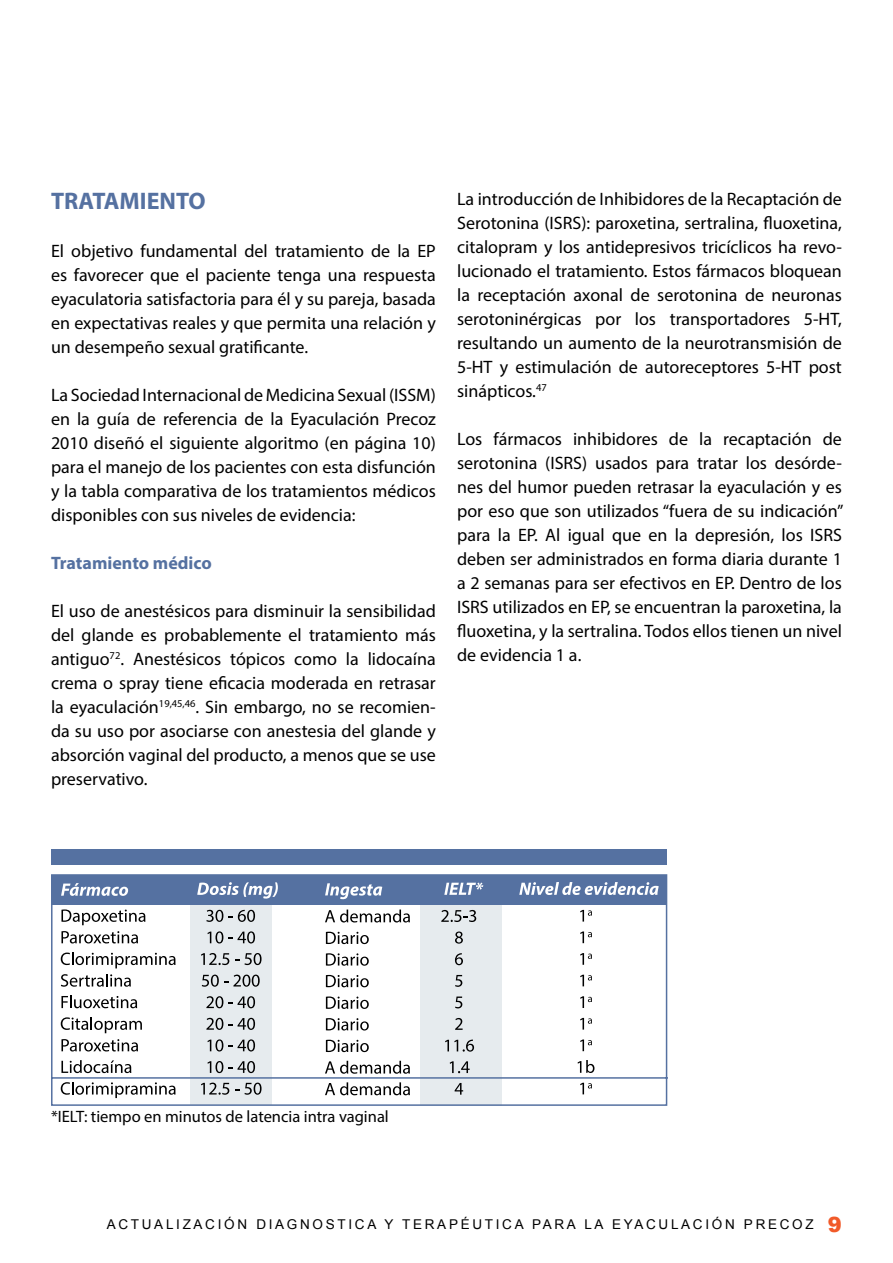
<style>
.page{position:relative;width:893px;height:1263px;background:#fff}
.page>*{position:absolute;margin:0;border:0;box-sizing:border-box;transform-origin:0 0}
.t1{font:700 24px "Myriad Pro";color:#5571a1}
.t2{font:18px/24px "Myriad Pro";color:#000;text-align:justify}
.t3{font:700 18px "Myriad Pro";color:#5571a1}
.t4{font:16.5px "Myriad Pro";color:#000}
.t5{font:13.5px "Arial";letter-spacing:.2em;color:#000}
.s1{font-weight:900;font-size:21px;color:#f15a29}
</style>
<div class="page">
<svg style="left:51px;top:874px;width:617px;height:232px"></svg>
<div style="left:52px;top:849px;width:615px;height:16px;background:#5571a1"></div>
<h1 class="t1" style="left:51px;top:186px;width:156px">TRATAMIENTO</h1>
<p class="t2" style="left:51px;top:239px;width:386px">El objetivo fundamental del tratamiento de la EP es favorecer que el paciente tenga una respuesta eyaculatoria satisfactoria para él y su pareja, basada en expectativas reales y que permita una relación y un desempeño sexual gratificante.</p>
<p class="t2" style="left:51px;top:383px;width:386px">La Sociedad Internacional de Medicina Sexual (ISSM) en la guía de referencia de la Eyaculación Precoz 2010 diseñó el siguiente algoritmo (en página 10) para el manejo de los pacientes con esta disfunción y la tabla comparativa de los tratamientos médicos disponibles con sus niveles de evidencia:</p>
<p class="t3" style="left:51px;top:551px;width:162px">Tratamiento médico</p>
<p class="t2" style="left:51px;top:599px;width:386px">El uso de anestésicos para disminuir la sensibilidad del glande es probablemente el tratamiento más antiguo<sup>72</sup>. Anestésicos tópicos como la lidocaína crema o spray tiene eficacia moderada en retrasar la eyaculación<sup>19,45,46</sup>. Sin embargo, no se recomien&shy;da su uso por asociarse con anestesia del glande y absorción vaginal del producto, a menos que se use preservativo.</p>
<p class="t2" style="left:457px;top:187px;width:386px">La introducción de Inhibidores de la Recaptación de Serotonina (ISRS): paroxetina, sertralina, fluoxetina, citalopram y los antidepresivos tricíclicos ha revo&shy;lucionado el tratamiento. Estos fármacos bloquean la receptación axonal de serotonina de neuronas serotoninérgicas por los transportadores 5-HT, resultando un aumento de la neurotransmisión de 5-HT y estimulación de autoreceptores 5-HT post sinápticos.<sup>47</sup></p>
<p class="t2" style="left:457px;top:427px;width:388px">Los fármacos inhibidores de la recaptación de serotonina (ISRS) usados para tratar los desórde&shy;nes del humor pueden retrasar la eyaculación y es por eso que son utilizados “fuera de su indicación” para la EP. Al igual que en la depresión, los ISRS deben ser administrados en forma diaria durante 1 a 2 semanas para ser efectivos en EP. Dentro de los ISRS utilizados en EP, se encuentran la paroxetina, la fluoxetina, y la sertralina. Todos ellos tienen un nivel de evidencia 1 a.</p>
<p class="t4" style="left:51px;top:1106px;width:339px">*IELT: tiempo en minutos de latencia intra vaginal</p>
<p class="t5" style="left:107px;top:1216px;width:737px">ACTUALIZACIÓN DIAGNOSTICA Y TERAPÉUTICA PARA LA EYACULACIÓN PRECOZ <span class="s1">9</span></p>
</div>
